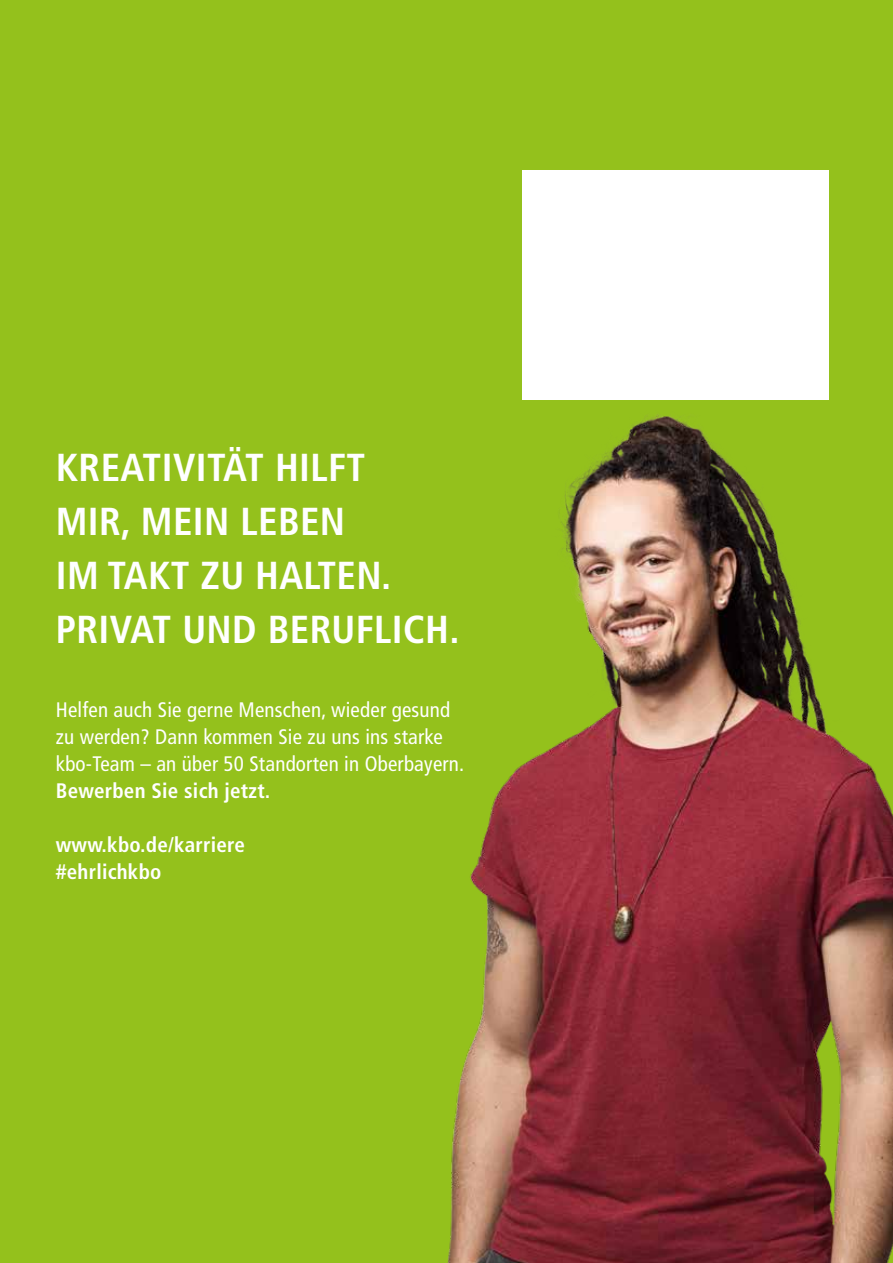
<style>
.page{position:relative;width:893px;height:1263px;background:#94c11c}
.page>*{position:absolute;margin:0;border:0;box-sizing:border-box;transform-origin:0 0}
.t1{font:700 condensed 39px/54px "Frutiger LT Com";letter-spacing:.01em;color:#fff}
.t2{font:condensed 21px/27px "Frutiger LT Com";letter-spacing:.01em;color:#fff}
.t3{font:700 condensed 21px/27px "Frutiger LT Com";letter-spacing:.01em;color:#fff}
</style>
<div class="page">
<img style="left:447px;top:376px;width:446px;height:887px">
<div style="left:522px;top:170px;width:306px;height:230px;background:#fff"></div>
<h1 class="t1" style="left:56px;top:441px;width:405px">KREATIVITÄT HILFT<br>MIR, MEIN LEBEN<br>IM TAKT ZU HALTEN.<br>PRIVAT UND BERUFLICH.</h1>
<p class="t2" style="left:56px;top:696px;width:410px">Helfen auch Sie gerne Menschen, wieder gesund zu werden? Dann kommen Sie zu uns ins starke kbo-Team – an über 50 Standorten in Oberbayern.</p>
<p class="t3" style="left:56px;top:777px;width:216px">Bewerben Sie sich jetzt.</p>
<p class="t3" style="left:56px;top:831px;width:191px">www.kbo.de/karriere #ehrlichkbo</p>
</div>
